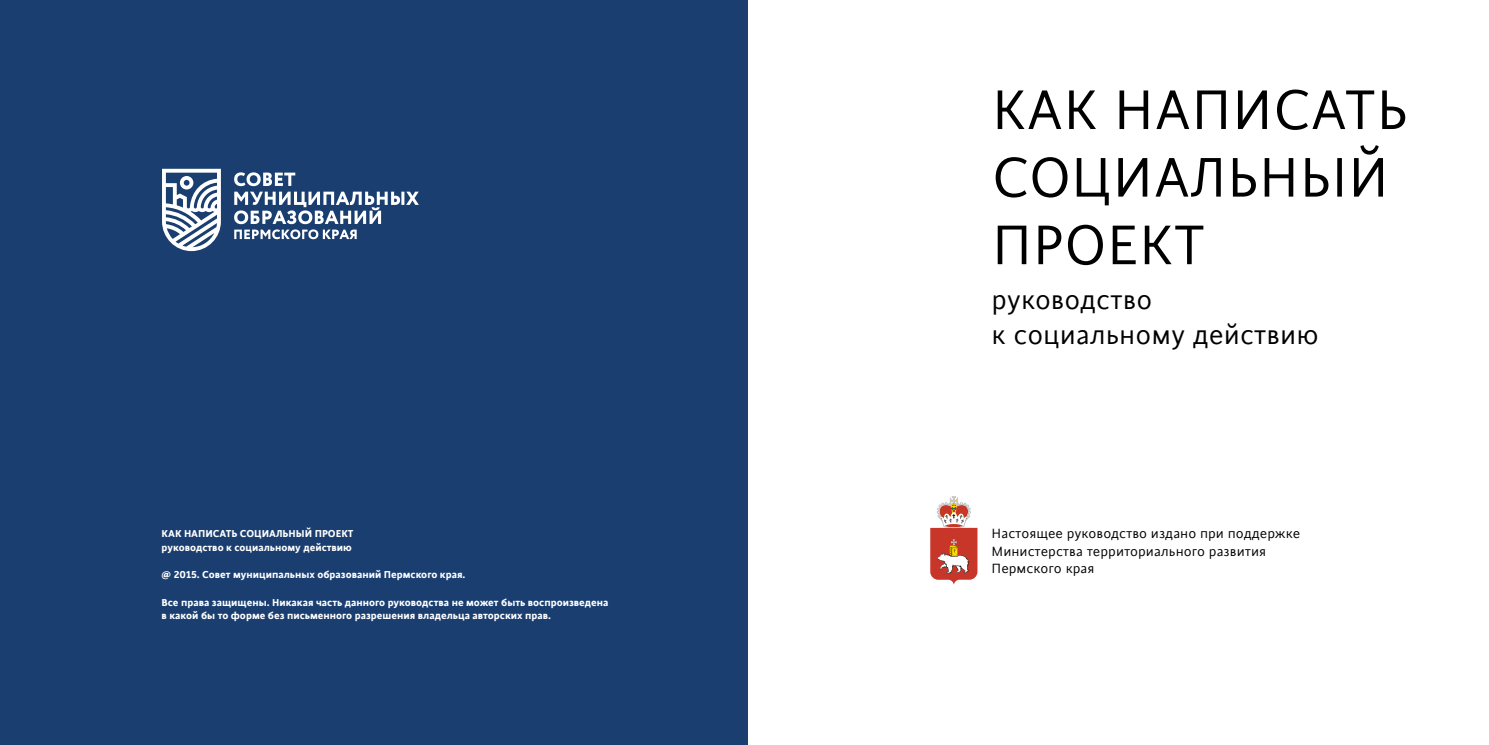
<style>
.page{position:relative;width:1489px;height:745px;background:#fff}
.page>*{position:absolute;margin:0;border:0;box-sizing:border-box;transform-origin:0 0}
.t1{font:62.5px/67.5px "Cinta";color:#000}
.t2{font:30px/35px "Cinta";color:#000}
.t3{font:15px/17.5px "Cinta";color:#000}
.t4{font:700 11.25px/13.8px "Cinta";color:#fff}
</style>
<div class="page">
<svg style="left:930px;top:496px;width:47px;height:89px"></svg>
<div style="left:0;top:0;width:747px;height:744px;background:#1a3e70"></div>
<svg style="left:162px;top:169px;width:257px;height:82px"></svg>
<p class="t4" style="left:162px;top:526px;width:193px">КАК НАПИСАТЬ СОЦИАЛЬНЫЙ ПРОЕКТ руководство к социальному действию</p>
<p class="t4" style="left:162px;top:567px;width:305px">@ 2015. Совет муниципальных образований Пермского края.</p>
<p class="t4" style="left:162px;top:595px;width:448px">Все права защищены. Никакая часть данного руководства не может быть воспроизведена в какой бы то форме без письменного разрешения владельца авторских прав.</p>
<h1 class="t1" style="left:991px;top:77px;width:418px">КАК НАПИСАТЬ<br>СОЦИАЛЬНЫЙ<br>ПРОЕКТ</h1>
<h2 class="t2" style="left:991px;top:283px;width:328px">руководство<br>к социальному действию</h2>
<h3 class="t3" style="left:991px;top:524px;width:310px">Настоящее руководство издано при поддержке<br>Министерства территориального развития<br>Пермского края</h3>
</div>
